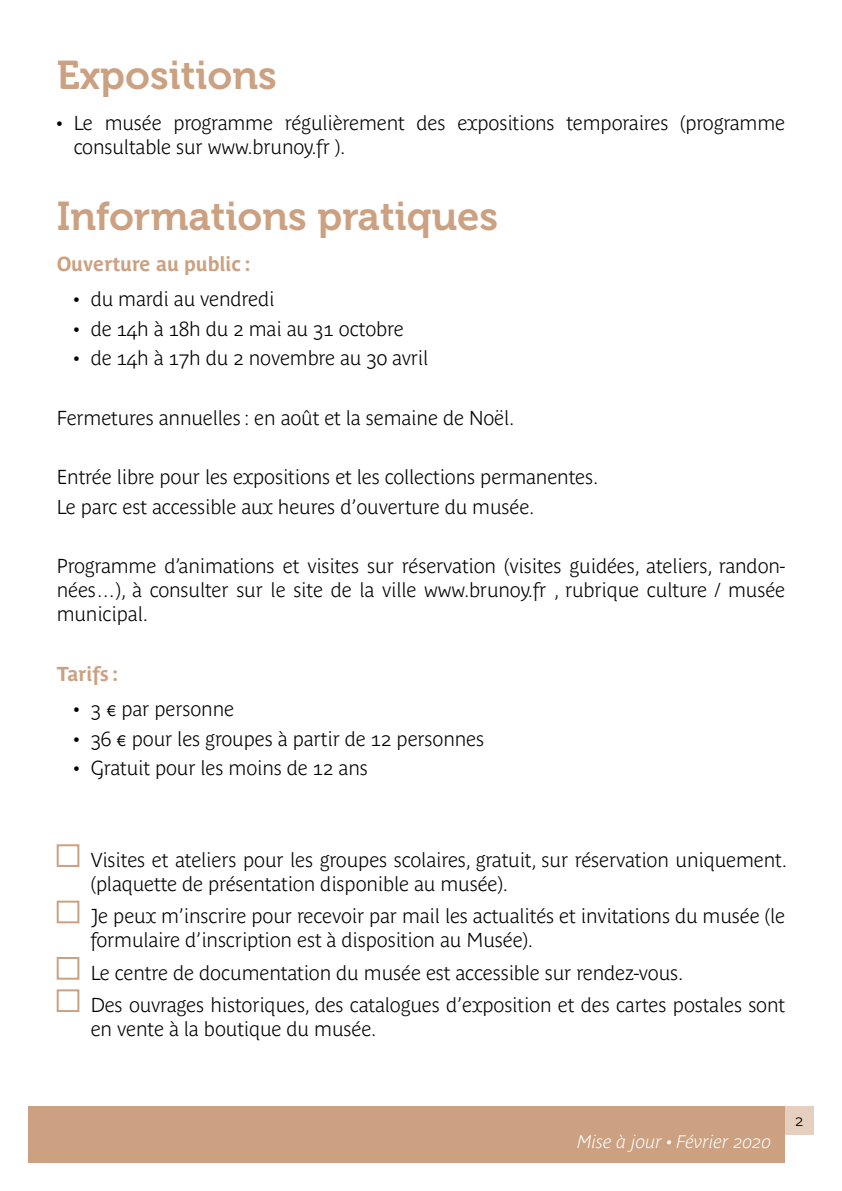
<style>
.page{position:relative;width:842px;height:1191px;background:#fff}
.page>*{position:absolute;margin:0;border:0;box-sizing:border-box;transform-origin:0 0}
.t1{font:40px "Museo 700";color:#cba181}
.t2{font:700 20px/24px "Parisine Plus Std Clair";letter-spacing:-.01em;color:#000}
.t3{font:700 20px "Parisine Plus Std";letter-spacing:-.01em;color:#cba181}
.t4{font:italic 700 18px "Parisine Plus Std Clair";color:#fff}
.t5{font:700 16px "Parisine Plus Std Clair";color:#000}
</style>
<div class="page">
<div style="left:28px;top:1106px;width:757px;height:56px;background:#cba181"></div>
<div style="left:785px;top:1106px;width:29px;height:28px;background:#e5d0c0"></div>
<div style="left:57px;top:844px;width:22px;height:23px;border:2px solid #cba181"></div>
<div style="left:57px;top:900px;width:22px;height:23px;border:2px solid #cba181"></div>
<div style="left:57px;top:957px;width:22px;height:22px;border:2px solid #cba181"></div>
<div style="left:57px;top:989px;width:22px;height:23px;border:2px solid #cba181"></div>
<h1 class="t1" style="left:57px;top:53px;width:222px">Expositions</h1>
<p class="t2" style="left:74px;top:111px;width:713px;text-indent:-17px">• Le musée programme régulièrement des expositions temporaires (programme consultable sur www.brunoy.fr ).</p>
<h1 class="t1" style="left:57px;top:193px;width:443px">Informations pratiques</h1>
<p class="t3" style="left:57px;top:252px;width:195px">Ouverture au public :</p>
<p class="t2" style="left:74px;top:287px;width:202px">• du mardi au vendredi</p>
<p class="t2" style="left:74px;top:317px;width:332px">• de 14h à 18h du 2 mai au 31 octobre</p>
<p class="t2" style="left:74px;top:346px;width:356px">• de 14h à 17h du 2 novembre au 30 avril</p>
<p class="t2" style="left:57px;top:406px;width:459px">Fermetures annuelles : en août et la semaine de Noël.</p>
<p class="t2" style="left:57px;top:462px;width:543px;line-height:29.6px">Entrée libre pour les expositions et les collections permanentes.<br>Le parc est accessible aux heures d’ouverture du musée.</p>
<p class="t2" style="left:57px;top:554px;width:730px;text-align:justify">Programme d’animations et visites sur réservation (visites guidées, ateliers, randon&shy;nées…), à consulter sur le site de la ville www.brunoy.fr , rubrique culture / musée municipal.</p>
<p class="t3" style="left:57px;top:662px;width:63px">Tarifs :</p>
<p class="t2" style="left:74px;top:697px;width:162px">• 3 € par personne</p>
<p class="t2" style="left:74px;top:726px;width:412px">• 36 € pour les groupes à partir de 12 personnes</p>
<p class="t2" style="left:74px;top:756px;width:296px">• Gratuit pour les moins de 12 ans</p>
<p class="t2" style="left:91px;top:848px;width:698px">Visites et ateliers pour les groupes scolaires, gratuit, sur réservation uniquement. (plaquette de présentation disponible au musée).</p>
<p class="t2" style="left:91px;top:904px;width:696px">Je peux m’inscrire pour recevoir par mail les actualités et invitations du musée (le formulaire d’inscription est à disposition au Musée).</p>
<p class="t2" style="left:91px;top:956px;width:696px;line-height:32.4px">Le centre de documentation du musée est accessible sur rendez-vous.<br>Des ouvrages historiques, des catalogues d’exposition et des cartes postales sont</p>
<p class="t2" style="left:91px;top:1017px;width:287px">en vente à la boutique du musée.</p>
<p class="t4" style="left:577px;top:1131px;width:196px">Mise à jour • Février 2020</p>
<p class="t5" style="left:795px;top:1111px;width:10px">2</p>
</div>
